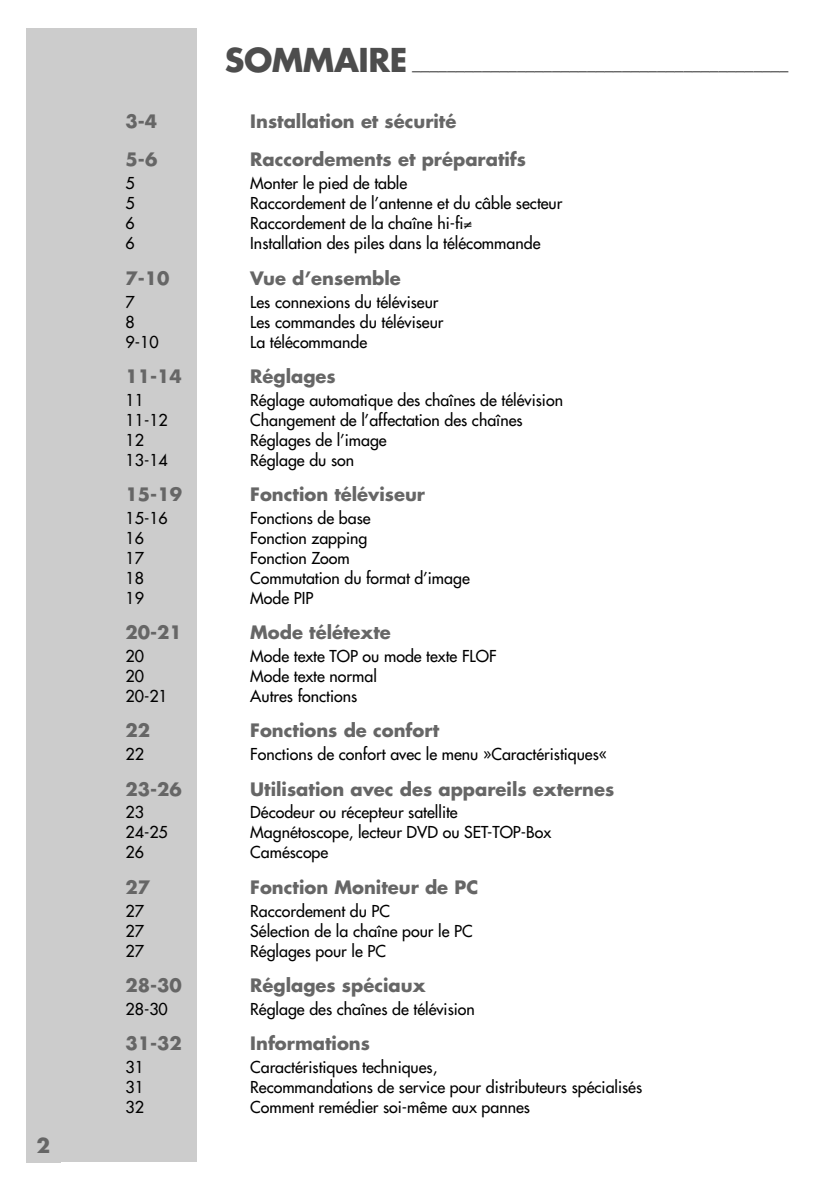
<style>
.page{position:relative;width:840px;height:1190px;background:#fff}
.page>*{position:absolute;margin:0;border:0;box-sizing:border-box;transform-origin:0 0}
.t1{font:700 20px "Futura";color:#666}
.t2{font:700 18px "Futura";color:#666}
.t3{font:16px "Futura";color:#000}
.s1{font-size:32px;color:#4d4d4d}
</style>
<div class="page">
<div style="left:26px;top:28px;width:170px;height:1134px;background:#ccc"></div>
<p class="t1" style="left:36px;top:1136px;width:15px">2</p>
<p class="t2" style="left:225px;top:54px;width:565px"><span class="s1">SOMMAIRE</span> ___________________________________________</p>
<p class="t2" style="left:126px;top:113px;width:33px">3-4</p>
<p class="t2" style="left:250px;top:113px;width:208px">Installation et sécurité</p>
<p class="t2" style="left:126px;top:152px;width:33px">5-6</p>
<p class="t2" style="left:250px;top:152px;width:277px">Raccordements et préparatifs</p>
<p class="t3" style="left:126px;top:175px;width:11px">5</p>
<p class="t3" style="left:250px;top:175px;width:159px">Monter le pied de table</p>
<p class="t3" style="left:126px;top:195px;width:11px">5</p>
<p class="t3" style="left:250px;top:195px;width:314px">Raccordement de l’antenne et du câble secteur</p>
<p class="t3" style="left:126px;top:215px;width:11px">6</p>
<p class="t3" style="left:250px;top:215px;width:224px">Raccordement de la chaîne hi-fi≠</p>
<p class="t3" style="left:126px;top:235px;width:11px">6</p>
<p class="t3" style="left:250px;top:235px;width:292px">Installation des piles dans la télécommande</p>
<p class="t2" style="left:126px;top:270px;width:46px">7-10</p>
<p class="t2" style="left:250px;top:270px;width:152px">Vue d’ensemble</p>
<p class="t3" style="left:126px;top:294px;width:11px">7</p>
<p class="t3" style="left:250px;top:294px;width:190px">Les connexions du téléviseur</p>
<p class="t3" style="left:126px;top:314px;width:11px">8</p>
<p class="t3" style="left:250px;top:314px;width:195px">Les commandes du téléviseur</p>
<p class="t3" style="left:126px;top:334px;width:35px">9-10</p>
<p class="t3" style="left:250px;top:334px;width:118px">La télécommande</p>
<p class="t2" style="left:126px;top:368px;width:58px">11-14</p>
<p class="t2" style="left:250px;top:368px;width:87px">Réglages</p>
<p class="t3" style="left:126px;top:392px;width:20px">11</p>
<p class="t3" style="left:250px;top:392px;width:314px">Réglage automatique des chaînes de télévision</p>
<p class="t3" style="left:126px;top:412px;width:44px">11-12</p>
<p class="t3" style="left:250px;top:412px;width:274px">Changement de l’affectation des chaînes</p>
<p class="t3" style="left:126px;top:432px;width:20px">12</p>
<p class="t3" style="left:250px;top:432px;width:138px">Réglages de l’image</p>
<p class="t3" style="left:126px;top:452px;width:44px">13-14</p>
<p class="t3" style="left:250px;top:452px;width:105px">Réglage du son</p>
<p class="t2" style="left:126px;top:486px;width:58px">15-19</p>
<p class="t2" style="left:250px;top:486px;width:176px">Fonction téléviseur</p>
<p class="t3" style="left:126px;top:510px;width:44px">15-16</p>
<p class="t3" style="left:250px;top:510px;width:122px">Fonctions de base</p>
<p class="t3" style="left:126px;top:530px;width:20px">16</p>
<p class="t3" style="left:250px;top:530px;width:119px">Fonction zapping</p>
<p class="t3" style="left:126px;top:550px;width:20px">17</p>
<p class="t3" style="left:250px;top:550px;width:101px">Fonction Zoom</p>
<p class="t3" style="left:126px;top:570px;width:20px">18</p>
<p class="t3" style="left:250px;top:570px;width:221px">Commutation du format d’image</p>
<p class="t3" style="left:126px;top:590px;width:20px">19</p>
<p class="t3" style="left:250px;top:590px;width:65px">Mode PIP</p>
<p class="t2" style="left:126px;top:624px;width:58px">20-21</p>
<p class="t2" style="left:250px;top:624px;width:142px">Mode télétexte</p>
<p class="t3" style="left:126px;top:648px;width:20px">20</p>
<p class="t3" style="left:250px;top:648px;width:248px">Mode texte TOP ou mode texte FLOF</p>
<p class="t3" style="left:126px;top:668px;width:20px">20</p>
<p class="t3" style="left:250px;top:668px;width:128px">Mode texte normal</p>
<p class="t3" style="left:126px;top:688px;width:44px">20-21</p>
<p class="t3" style="left:250px;top:688px;width:108px">Autres fonctions</p>
<p class="t2" style="left:126px;top:722px;width:26px">22</p>
<p class="t2" style="left:250px;top:722px;width:191px">Fonctions de confort</p>
<p class="t3" style="left:126px;top:746px;width:20px">22</p>
<p class="t3" style="left:250px;top:746px;width:359px">Fonctions de confort avec le menu »Caractéristiques«</p>
<p class="t2" style="left:126px;top:781px;width:58px">23-26</p>
<p class="t2" style="left:250px;top:781px;width:366px">Utilisation avec des appareils externes</p>
<p class="t3" style="left:126px;top:804px;width:20px">23</p>
<p class="t3" style="left:250px;top:804px;width:209px">Décodeur ou récepteur satellite</p>
<p class="t3" style="left:126px;top:824px;width:44px">24-25</p>
<p class="t3" style="left:250px;top:824px;width:302px">Magnétoscope, lecteur DVD ou SET-TOP-Box</p>
<p class="t3" style="left:126px;top:844px;width:20px">26</p>
<p class="t3" style="left:250px;top:844px;width:80px">Caméscope</p>
<p class="t2" style="left:126px;top:879px;width:26px">27</p>
<p class="t2" style="left:250px;top:879px;width:229px">Fonction Moniteur de PC</p>
<p class="t3" style="left:126px;top:903px;width:20px">27</p>
<p class="t3" style="left:250px;top:903px;width:141px">Raccordement du PC</p>
<p class="t3" style="left:126px;top:923px;width:20px">27</p>
<p class="t3" style="left:250px;top:923px;width:224px">Sélection de la chaîne pour le PC</p>
<p class="t3" style="left:126px;top:943px;width:20px">27</p>
<p class="t3" style="left:250px;top:943px;width:137px">Réglages pour le PC</p>
<p class="t2" style="left:126px;top:977px;width:58px">28-30</p>
<p class="t2" style="left:250px;top:977px;width:177px">Réglages spéciaux</p>
<p class="t3" style="left:126px;top:1001px;width:44px">28-30</p>
<p class="t3" style="left:250px;top:1001px;width:226px">Réglage des chaînes de télévision</p>
<p class="t2" style="left:126px;top:1035px;width:58px">31-32</p>
<p class="t2" style="left:250px;top:1035px;width:121px">Informations</p>
<p class="t3" style="left:126px;top:1059px;width:20px">31</p>
<p class="t3" style="left:250px;top:1059px;width:189px">Caractéristiques techniques,</p>
<p class="t3" style="left:126px;top:1079px;width:20px">31</p>
<p class="t3" style="left:250px;top:1079px;width:394px">Recommandations de service pour distributeurs spécialisés</p>
<p class="t3" style="left:126px;top:1099px;width:20px">32</p>
<p class="t3" style="left:250px;top:1099px;width:281px">Comment remédier soi-même aux pannes</p>
</div>
